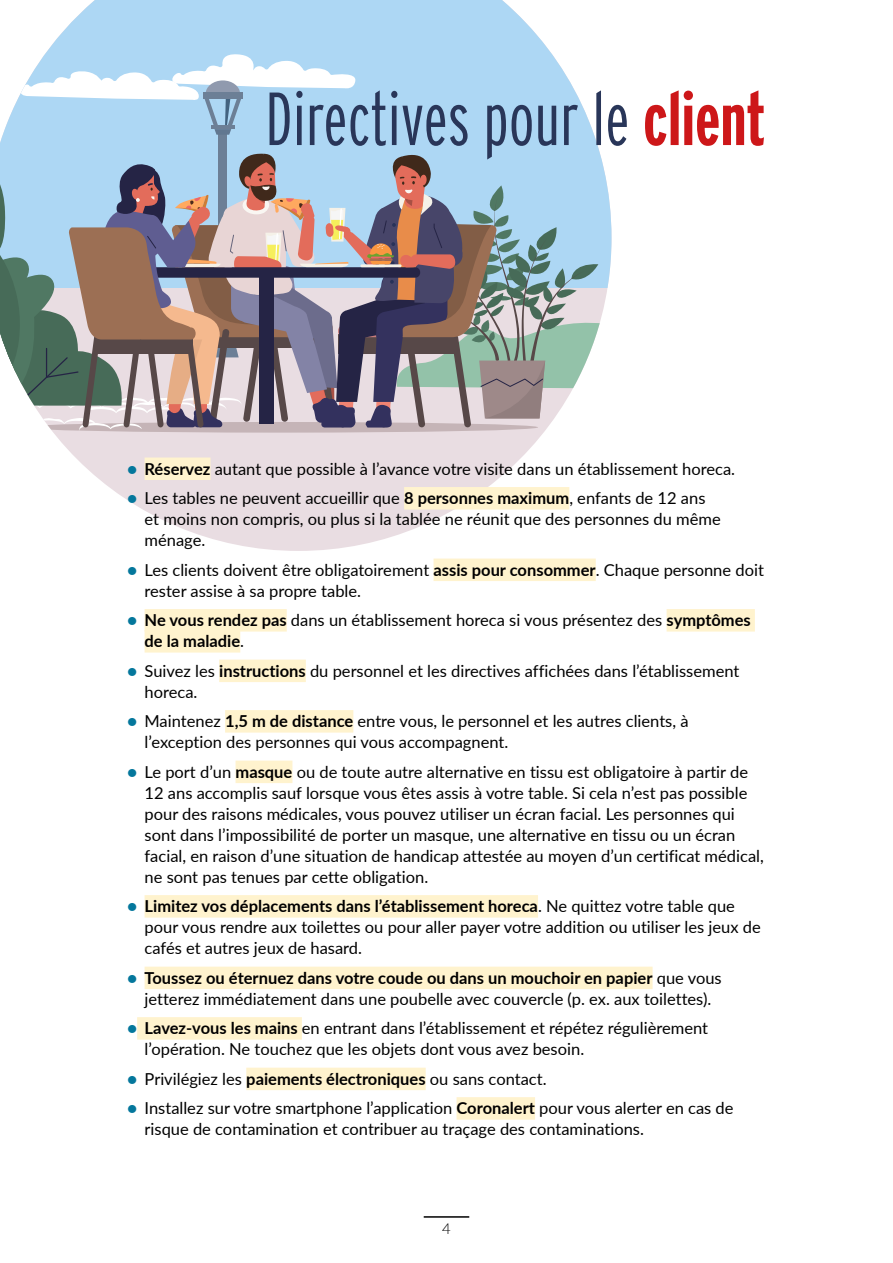
<style>
.page{position:relative;width:893px;height:1263px;background:#fff}
.page>*{position:absolute;margin:0;border:0;box-sizing:border-box;transform-origin:0 0}
.Title{font:300 75px "Interstate Compressed";color:#293659}
.Body_text_bullet{font:16.5px/21px "Lato";color:#000}
.t1{font:300 15px "Lato";color:#000}
.s1{font-weight:700;color:#cd1719}
.s2{font-weight:900;color:#04779c}
.s3{font-weight:700}
</style>
<div class="page">
<hr style="left:424px;top:1216px;width:45px;height:2px;background:#000">
<svg style="left:53px;top:432px;width:517px;height:119px;fill:#e9dde2"></svg>
<svg style="left:22px;top:422px;width:516px;height:11px"></svg>
<svg style="left:0;top:0;width:599px;height:150px;fill:#add7f4"></svg>
<div style="left:219px;top:133px;width:8px;height:92px;background:#6c7f96"></div>
<svg style="left:16px;top:54px;width:340px;height:81px"></svg>
<div style="left:203px;top:92px;width:40px;height:6px;background:#6c7f96"></div>
<svg style="left:0;top:150px;width:611px;height:282px;background:#9c9ea5"></svg>
<div style="left:145px;top:457px;width:65px;height:23px;background:#fff3ce"></div>
<div style="left:404px;top:487px;width:165px;height:22px;background:#fff3ce"></div>
<div style="left:433px;top:558px;width:163px;height:23px;background:#fff3ce"></div>
<div style="left:145px;top:609px;width:142px;height:22px;background:#fff3ce"></div>
<div style="left:667px;top:609px;width:88px;height:22px;background:#fff3ce"></div>
<div style="left:145px;top:630px;width:95px;height:22px;background:#fff3ce"></div>
<div style="left:219px;top:659px;width:87px;height:23px;background:#fff3ce"></div>
<div style="left:225px;top:710px;width:128px;height:23px;background:#fff3ce"></div>
<div style="left:236px;top:761px;width:56px;height:22px;background:#fff3ce"></div>
<div style="left:145px;top:895px;width:393px;height:23px;background:#fff3ce"></div>
<div style="left:145px;top:967px;width:508px;height:22px;background:#fff3ce"></div>
<div style="left:137px;top:1017px;width:165px;height:23px;background:#fff3ce"></div>
<div style="left:246px;top:1068px;width:180px;height:22px;background:#fff3ce"></div>
<div style="left:457px;top:1097px;width:78px;height:23px;background:#fff3ce"></div>
<p class="Title" style="left:265px;top:76px;width:502px">Directives pour le <span class="s1">client</span></p>
<p class="Body_text_bullet" style="left:128px;top:458px;width:609px"><span class="s2">•</span> <span class="s3">Réservez</span> autant que possible à l’avance votre visite dans un établissement horeca.</p>
<p class="Body_text_bullet" style="left:145px;top:487px;width:578px;text-indent:-17px"><span class="s2">•</span> Les tables ne peuvent accueillir que <span class="s3">8 personnes maximum</span>, enfants de 12 ans et moins non compris, ou plus si la tablée ne réunit que des personnes du même ménage.</p>
<p class="Body_text_bullet" style="left:145px;top:559px;width:621px;text-indent:-17px"><span class="s2">•</span> Les clients doivent être obligatoirement <span class="s3">assis pour consommer</span>. Chaque personne doit rester assise à sa propre table.</p>
<p class="Body_text_bullet" style="left:145px;top:609px;width:608px;text-indent:-17px"><span class="s2">•</span> <span class="s3">Ne vous rendez pas</span> dans un établissement horeca si vous présentez des <span class="s3">symptômes de la maladie</span>.</p>
<p class="Body_text_bullet" style="left:145px;top:660px;width:596px;text-indent:-17px"><span class="s2">•</span> Suivez les <span class="s3">instructions</span> du personnel et les directives affichées dans l’établissement horeca.</p>
<p class="Body_text_bullet" style="left:145px;top:710px;width:545px;text-indent:-17px"><span class="s2">•</span> Maintenez <span class="s3">1,5 m de distance</span> entre vous, le personnel et les autres clients, à l’exception des personnes qui vous accompagnent.</p>
<p class="Body_text_bullet" style="left:145px;top:761px;width:621px;text-indent:-17px"><span class="s2">•</span> Le port d’un <span class="s3">masque</span> ou de toute autre alternative en tissu est obligatoire à partir de 12 ans accomplis sauf lorsque vous êtes assis à votre table. Si cela n’est pas possible pour des raisons médicales, vous pouvez utiliser un écran facial. Les personnes qui sont dans l’impossibilité de porter un masque, une alternative en tissu ou un écran facial, en raison d’une situation de handicap attestée au moyen d’un certificat médical, ne sont pas tenues par cette obligation.</p>
<p class="Body_text_bullet" style="left:145px;top:895px;width:618px;text-indent:-17px"><span class="s2">•</span> <span class="s3">Limitez vos déplacements dans l’établissement horeca</span>. Ne quittez votre table que pour vous rendre aux toilettes ou pour aller payer votre addition ou utiliser les jeux de cafés et autres jeux de hasard.</p>
<p class="Body_text_bullet" style="left:128px;top:967px;width:596px;text-align:center"><span class="s2">•</span> <span class="s3">Toussez ou éternuez dans votre coude ou dans un mouchoir en papier</span> que vous jetterez immédiatement dans une poubelle avec couvercle (p. ex. aux toilettes).</p>
<p class="Body_text_bullet" style="left:145px;top:1017px;width:565px;text-indent:-17px"><span class="s2">•</span> <span class="s3">Lavez-vous les mains</span> en entrant dans l’établissement et répétez régulièrement l’opération. Ne touchez que les objets dont vous avez besoin.</p>
<p class="Body_text_bullet" style="left:128px;top:1068px;width:420px"><span class="s2">•</span> Privilégiez les <span class="s3">paiements électroniques</span> ou sans contact.</p>
<p class="Body_text_bullet" style="left:145px;top:1097px;width:590px;text-indent:-17px"><span class="s2">•</span> Installez sur votre smartphone l’application <span class="s3">Coronalert</span> pour vous alerter en cas de risque de contamination et contribuer au traçage des contaminations.</p>
<p class="t1" style="left:442px;top:1218px;width:10px">4</p>
</div>
